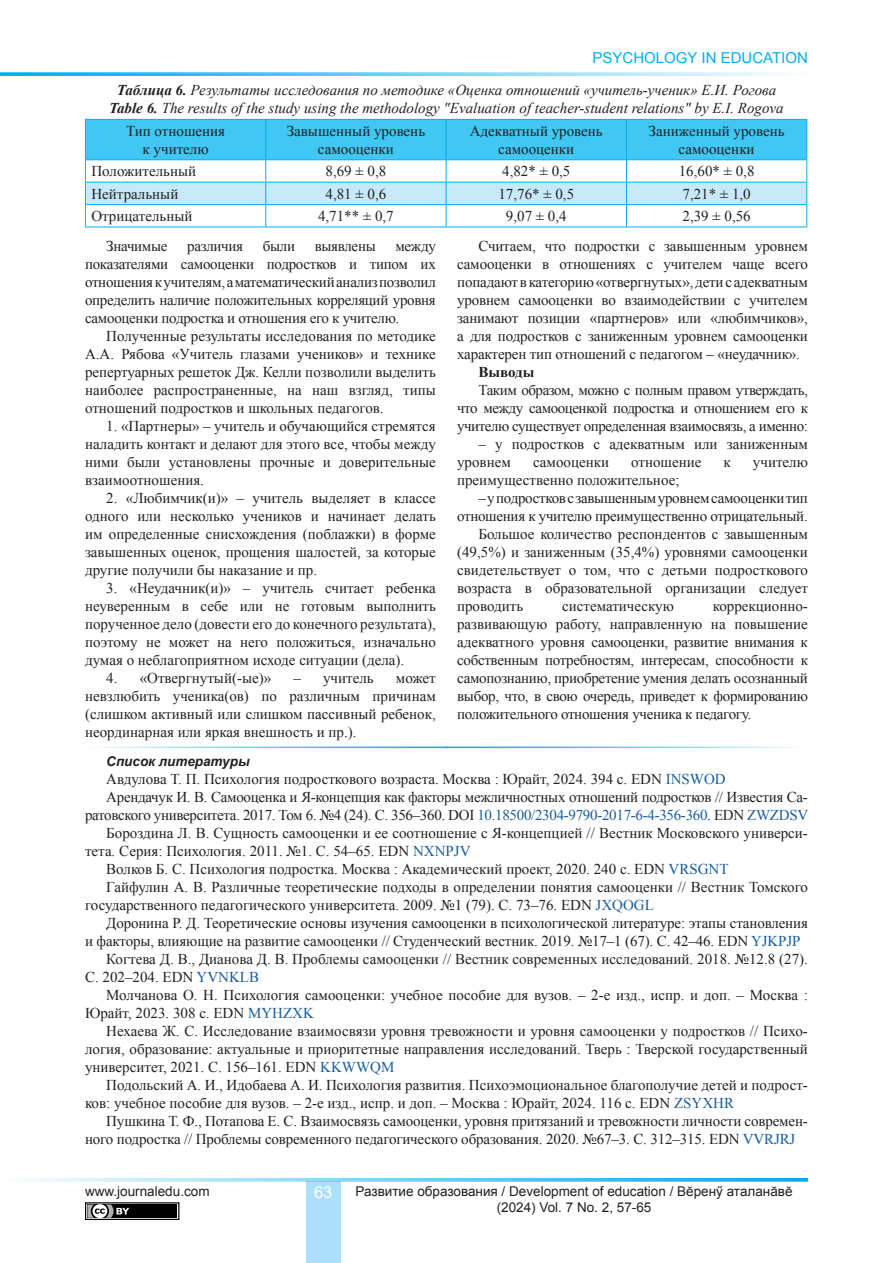
<style>
.page{position:relative;width:893px;height:1263px;background:#fff}
.page>*{position:absolute;margin:0;border:0;box-sizing:border-box;transform-origin:0 0}
.t1{font:16.5px "Arial";color:#fff}
.Разделы{font:15px/18px "Times New Roman";color:#231f20;text-align:justify}
.Текст_статьи{font:15px/18px "Times New Roman";color:#231f20}
.Текст_статьи-2{font:15px/18px "Times New Roman";letter-spacing:-.02em;color:#231f20;text-align:right}
.Разделы-2{font:italic 15px "Times New Roman";color:#231f20}
.Разделы-3{font:15px/18px "Times New Roman";letter-spacing:-.02em;color:#231f20;text-align:right}
.t2{font:15px "Arial";color:#00aeef}
.Разделы-4{font:700 15px "Times New Roman";color:#231f20}
.t3{font:13.5px/16.2px "Arial";color:#231f20;text-align:center}
.Текст_статьи-3{font:italic 700 13.5px "Arial";color:#231f20}
.s1{font-weight:700}
.s2{color:#175d9e}
</style>
<div class="page">
<div style="left:306px;top:1182px;width:34px;height:81px;background:#aae0f9"></div>
<svg style="left:0;top:72px;width:783px;height:4px;background:#7bd4f6"></svg>
<svg style="left:26px;top:1178px;width:782px;height:4px;background:#7ad4f6"></svg>
<div style="left:85px;top:1202px;width:94px;height:18px;border:1px solid #000"></div>
<div style="left:87px;top:1204px;width:90px;height:14px;background:#000"></div>
<svg style="left:87px;top:1204px;width:42px;height:14px"></svg>
<svg style="left:85px;top:119px;width:722px;height:108px"></svg>
<hr style="left:85px;top:227px;width:181px;height:1px;background:#00aeef">
<hr style="left:266px;top:227px;width:180px;height:1px;background:#00aeef">
<hr style="left:446px;top:227px;width:180px;height:1px;background:#00aeef">
<hr style="left:626px;top:227px;width:181px;height:1px;background:#00aeef">
<hr style="left:85px;top:747px;width:362px;height:1px;background:#00aeef">
<hr style="left:446px;top:747px;width:362px;height:1px;background:#00aeef">
<p class="t2" style="left:593px;top:48px;width:217px">PSYCHOLOGY IN EDUCATION</p>
<p class="Разделы-2" style="left:117px;top:80px;width:661px"><span class="s1">Таблица 6.</span> Результаты исследования по методике «Оценка отношений «учитель-ученик» Е.И. Рогова</p>
<p class="Разделы-2" style="left:109px;top:98px;width:676px"><span class="s1">Table 6.</span> The results of the study using the methodology "Evaluation of teacher-student relations" by E.I. Rogova</p>
<p class="Разделы" style="left:126px;top:122px;width:101px;text-align:center">Тип отношения к учителю</p>
<p class="Разделы" style="left:287px;top:122px;width:140px;text-align:center">Завышенный уровень самооценки</p>
<p class="Разделы" style="left:470px;top:122px;width:135px;text-align:center">Адекватный уровень самооценки</p>
<p class="Разделы" style="left:649px;top:122px;width:137px;text-align:center">Заниженный уровень самооценки</p>
<p class="Разделы" style="left:91px;top:162px;width:106px">Положительный</p>
<p class="Разделы" style="left:326px;top:162px;width:62px">8,69 ± 0,8</p>
<p class="Разделы" style="left:502px;top:162px;width:70px">4,82* ± 0,5</p>
<p class="Разделы" style="left:679px;top:162px;width:77px">16,60* ± 0,8</p>
<p class="Разделы" style="left:91px;top:184px;width:88px">Нейтральный</p>
<p class="Разделы" style="left:326px;top:184px;width:62px">4,81 ± 0,6</p>
<p class="Разделы" style="left:498px;top:184px;width:77px">17,76* ± 0,5</p>
<p class="Разделы" style="left:682px;top:184px;width:70px">7,21* ± 1,0</p>
<p class="Разделы" style="left:91px;top:207px;width:103px">Отрицательный</p>
<p class="Разделы" style="left:318px;top:207px;width:77px">4,71** ± 0,7</p>
<p class="Разделы" style="left:506px;top:207px;width:62px">9,07 ± 0,4</p>
<p class="Разделы" style="left:682px;top:207px;width:70px">2,39 ± 0,56</p>
<p class="Разделы-3" style="left:106px;top:237px;width:63px">Значимые</p>
<p class="Разделы-3" style="left:187px;top:237px;width:57px">различия</p>
<p class="Разделы" style="left:263px;top:237px;width:34px">были</p>
<p class="Разделы-3" style="left:315px;top:237px;width:63px">выявлены</p>
<p class="Разделы" style="left:457px;top:237px;width:352px;text-indent:21px">Считаем, что подростки с завышенным уровнем самооценки в отношениях с учителем чаще всего попадают в категорию «отвергнутых», дети с адекватным уровнем самооценки во взаимодействии с учителем занимают позиции «партнеров» или «любимчиков», а для подростков с заниженным уровнем самооценки характерен тип отношений с педагогом – «неудачник».</p>
<p class="Разделы-4" style="left:478px;top:362px;width:58px">Выводы</p>
<p class="Разделы" style="left:457px;top:381px;width:352px;text-indent:21px">Таким образом, можно с полным правом утверждать, что между самооценкой подростка и отношением его к учителю существует определенная взаимосвязь, а именно:</p>
<p class="Разделы" style="left:457px;top:435px;width:352px;text-indent:21px">– у подростков с адекватным или заниженным уровнем</p>
<p class="Разделы" style="left:85px;top:237px;width:352px;text-indent:310px">между показателями самооценки подростков и типом их отношения к учителям, а математический анализ позволил определить наличие положительных корреляций уровня самооценки подростка и отношения его к учителю.</p>
<p class="Разделы" style="left:85px;top:327px;width:352px;text-indent:21px">Полученные результаты исследования по методике А.А. Рябова «Учитель глазами учеников» и технике репертуарных решеток Дж. Келли позволили выделить наиболее распространенные, на наш взгляд, типы отношений подростков и школьных педагогов.</p>
<p class="Разделы" style="left:85px;top:417px;width:352px;text-indent:21px">1. «Партнеры» – учитель и обучающийся стремятся наладить контакт и делают для этого все, чтобы между ними были установлены прочные и доверительные взаимоотношения.</p>
<p class="Разделы" style="left:85px;top:489px;width:352px;text-indent:21px">2. «Любимчик(и)» – учитель выделяет в классе одного или несколько учеников и начинает делать им определенные снисхождения (поблажки) в форме завышенных оценок, прощения шалостей, за которые другие получили бы наказание и пр.</p>
<p class="Разделы" style="left:85px;top:579px;width:352px;text-indent:21px">3. «Неудачник(и)» – учитель считает ребенка неуверенным в себе или не готовым выполнить порученное дело (довести его до конечного результата), поэтому не может на него положиться, изначально думая о неблагоприятном исходе ситуации (дела).</p>
<p class="Разделы" style="left:106px;top:669px;width:166px">4. «Отвергнутый(-ые)»</p>
<p class="Разделы" style="left:293px;top:669px;width:82px">– учитель</p>
<p class="Разделы" style="left:533px;top:453px;width:78px">самооценки</p>
<p class="Разделы" style="left:631px;top:453px;width:72px">отношение</p>
<p class="Разделы" style="left:724px;top:453px;width:9px">к</p>
<p class="Разделы" style="left:753px;top:453px;width:56px">учителю</p>
<p class="Разделы" style="left:457px;top:471px;width:224px">преимущественно положительное;</p>
<p class="Разделы-3" style="left:457px;top:489px;width:352px">– у подростков с завышенным уровнем самооценки тип отношения к учителю преимущественно отрицательный.</p>
<p class="Разделы" style="left:457px;top:525px;width:352px;text-indent:21px">Большое количество респондентов с завышенным (49,5%) и заниженным (35,4%) уровнями самооценки свидетельствует о том, что с детьми подросткового возраста в образовательной организации следует проводить</p>
<p class="Разделы" style="left:457px;top:597px;width:352px;text-indent:256px">коррекционно&shy;развивающую работу, направленную на повышение адекватного уровня самооценки, развитие внимания к собственным потребностям, интересам, способности к самопознанию, приобретение умения делать осознанный выбор, что, в свою очередь, приведет к формированию положительного отношения ученика к педагогу.</p>
<p class="Разделы" style="left:562px;top:597px;width:113px">систематическую</p>
<p class="Разделы" style="left:85px;top:669px;width:352px;text-indent:311px">может невзлюбить ученика(ов) по различным причинам (слишком активный или слишком пассивный ребенок, неординарная или яркая внешность и пр.).</p>
<p class="Текст_статьи-3" style="left:106px;top:752px;width:145px">Список литературы</p>
<p class="Текст_статьи" style="left:106px;top:770px;width:621px">Авдулова Т. П. Психология подросткового возраста. Москва : Юрайт, 2024. 394 с. EDN <span class="s2">INSWOD</span></p>
<p class="Текст_статьи-2" style="left:85px;top:788px;width:725px">Арендачук И. В. Самооценка и Я-концепция как факторы межличностных отношений подростков // Известия Са&shy;ратовского университета. 2017. Том 6. №4 (24). С. 356–360. DOI <span class="s2">10.18500/2304-9790-2017-6-4-356-360</span>. EDN <span class="s2">ZWZDSV</span></p>
<p class="Текст_статьи" style="left:85px;top:824px;width:724px;text-indent:21px">Бороздина Л. В. Сущность самооценки и ее соотношение с Я-концепцией // Вестник Московского универси&shy;тета. Серия: Психология. 2011. №1. С. 54–65. EDN <span class="s2">NXNPJV</span></p>
<p class="Текст_статьи" style="left:106px;top:860px;width:624px">Волков Б. С. Психология подростка. Москва : Академический проект, 2020. 240 c. EDN <span class="s2">VRSGNT</span></p>
<p class="Текст_статьи" style="left:85px;top:878px;width:724px;text-indent:21px">Гайфулин А. В. Различные теоретические подходы в определении понятия самооценки // Вестник Томского государственного педагогического университета. 2009. №1 (79). С. 73–76. EDN <span class="s2">JXQOGL</span></p>
<p class="Текст_статьи" style="left:85px;top:914px;width:724px;text-indent:21px">Доронина Р. Д. Теоретические основы изучения самооценки в психологической литературе: этапы становления и факторы, влияющие на развитие самооценки // Студенческий вестник. 2019. №17–1 (67). С. 42–46. EDN <span class="s2">YJKPJP</span></p>
<p class="Текст_статьи" style="left:85px;top:950px;width:724px;text-indent:21px">Когтева Д. В., Дианова Д. В. Проблемы самооценки // Вестник современных исследований. 2018. №12.8 (27).<br>С. 202–204. EDN <span class="s2">YVNKLB</span></p>
<p class="Текст_статьи" style="left:85px;top:986px;width:724px;text-indent:21px">Молчанова О. Н. Психология самооценки: учебное пособие для вузов. – 2-е изд., испр. и доп. – Москва :<br>Юрайт, 2023. 308 с. EDN <span class="s2">MYHZXK</span></p>
<p class="Текст_статьи" style="left:85px;top:1022px;width:724px;text-align:justify;text-indent:21px">Нехаева Ж. С. Исследование взаимосвязи уровня тревожности и уровня самооценки у подростков // Психо&shy;логия, образование: актуальные и приоритетные направления исследований. Тверь : Тверской государственный университет, 2021. С. 156–161. EDN <span class="s2">KKWWQM</span></p>
<p class="Текст_статьи" style="left:85px;top:1076px;width:724px;text-indent:21px">Подольский А. И., Идобаева А. И. Психология развития. Психоэмоциональное благополучие детей и подрост&shy;ков: учебное пособие для вузов. – 2-е изд., испр. и доп. – Москва : Юрайт, 2024. 116 с. EDN <span class="s2">ZSYXHR</span></p>
<p class="Текст_статьи" style="left:85px;top:1112px;width:724px;text-indent:21px">Пушкина Т. Ф., Потапова Е. С. Взаимосвязь самооценки, уровня притязаний и тревожности личности современ&shy;ного подростка // Проблемы современного педагогического образования. 2020. №67–3. С. 312–315. EDN <span class="s2">VVRJRJ</span></p>
<p class="t3" style="left:85px;top:1183px;width:126px">www.journaledu.com</p>
<p class="t3" style="left:356px;top:1183px;width:438px">Развитие образования / Development of education / Вĕренӳ аталанăвĕ (2024) Vol. 7 No. 2, 57-65</p>
<p class="t1" style="left:314px;top:1181px;width:20px">63</p>
</div>
